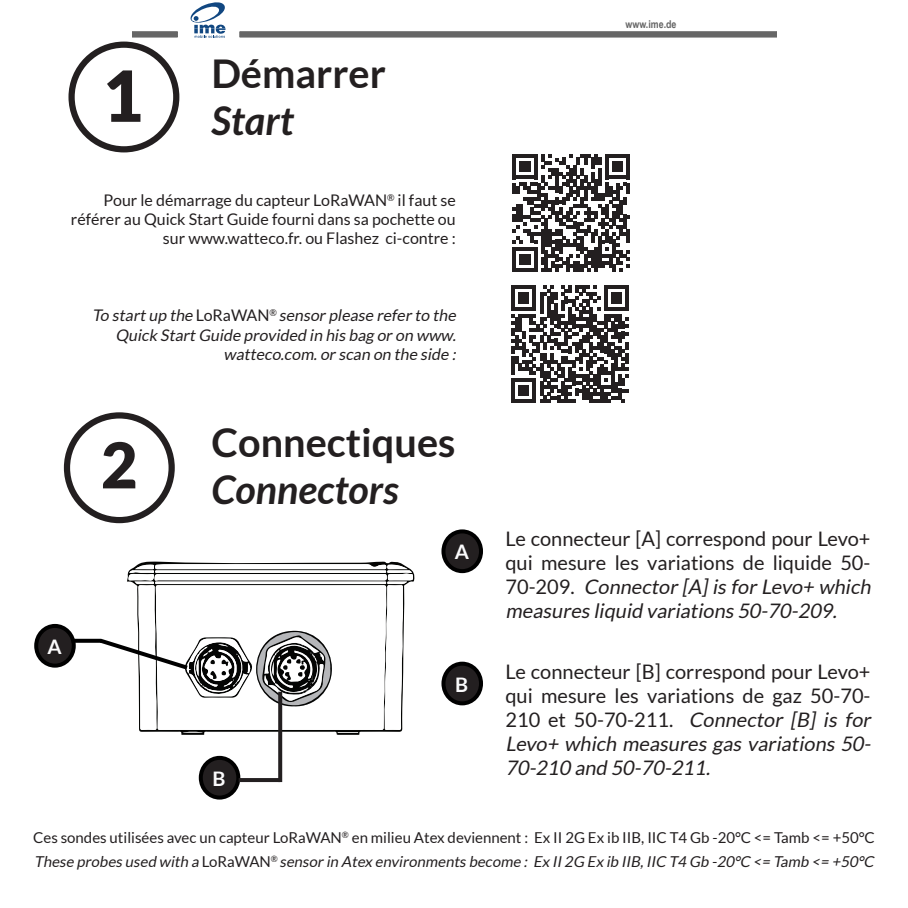
<style>
.page{position:relative;width:908px;height:908px;background:#fff}
.page>*{position:absolute;margin:0;border:0;box-sizing:border-box;transform-origin:0 0}
.t1{font:700 39.6px "Lato";color:#231f20}
.t2{font:italic 700 39.6px "Lato";color:#231f20}
.t3{font:20px/24px "Lato";color:#231f20}
.t4{font:700 20px "Lato";color:#fbfbfc}
.t5{font:16px/19.2px "Lato";color:#231f20;text-align:right}
.t6{font:italic 16px/19.2px "Lato";color:#231f20;text-align:right}
.t7{font:15.2px/24px "Lato";color:#231f20}
.t8{font:700 10.8px "Arial Narrow";color:#666}
.s1{font-style:normal}
.s2{font-style:italic}
</style>
<div class="page">
<div style="left:68px;top:42px;width:111px;height:110px;border:6px solid #231f20;border-radius:50%"></div>
<svg style="left:107px;top:70px;width:33px;height:52px"></svg>
<div style="left:64px;top:412px;width:111px;height:111px;border:6px solid #231f20;border-radius:50%"></div>
<svg style="left:103px;top:441px;width:32px;height:47px"></svg>
<div style="left:443px;top:663px;width:38px;height:40px;background:#231f20;border-radius:50%"></div>
<div style="left:441px;top:661px;width:42px;height:44px;border:4px solid #000;border-radius:50%"></div>
<div style="left:443px;top:531px;width:38px;height:40px;background:#231f20;border-radius:50%"></div>
<div style="left:441px;top:529px;width:42px;height:44px;border:4px solid #000;border-radius:50%"></div>
<svg style="left:141px;top:561px;width:274px;height:173px"></svg>
<div style="left:36px;top:625px;width:38px;height:40px;background:#231f20;border-radius:50%"></div>
<div style="left:34px;top:623px;width:42px;height:44px;border:4px solid #000;border-radius:50%"></div>
<div style="left:201px;top:757px;width:37px;height:40px;background:#231f20;border-radius:50%"></div>
<div style="left:199px;top:755px;width:41px;height:44px;border:4px solid #000;border-radius:50%"></div>
<svg style="left:95px;top:563px;width:318px;height:169px"></svg>
<svg style="left:72px;top:638px;width:29px;height:4px"></svg>
<svg style="left:238px;top:777px;width:40px;height:4px"></svg>
<svg style="left:278px;top:691px;width:4px;height:90px"></svg>
<svg style="left:511px;top:285px;width:117px;height:118px"></svg>
<svg style="left:512px;top:154px;width:117px;height:118px"></svg>
<svg style="left:239px;top:31px;width:537px;height:7px;background:#737373"></svg>
<svg style="left:132px;top:31px;width:46px;height:7px"></svg>
<svg style="left:190px;top:2px;width:35px;height:36px"></svg>
<h1 class="t1" style="left:211px;top:51px;width:176px">Démarrer</h1>
<h1 class="t2" style="left:211px;top:98px;width:84px">Start</h1>
<p class="t5" style="left:71px;top:190px;width:386px">Pour le démarrage du capteur LoRaWAN<sup>®</sup> il faut se référer au Quick Start Guide fourni dans sa pochette ou sur www.watteco.fr. ou Flashez ci-contre :</p>
<p class="t6" style="left:92px;top:306px;width:368px">To start up the <span class="s1">L o R a WA N</span> <sup>®</sup> sensor please refer to the<br>Quick Start Guide provided in his bag or on www. watteco.com.or scan on the side :</p>
<h1 class="t1" style="left:211px;top:420px;width:245px">Connectiques</h1>
<h1 class="t2" style="left:211px;top:467px;width:188px">Connectors</h1>
<p class="t4" style="left:454px;top:540px;width:16px">A</p>
<p class="t4" style="left:47px;top:635px;width:16px">A</p>
<p class="t4" style="left:212px;top:766px;width:15px">B</p>
<p class="t4" style="left:455px;top:672px;width:15px">B</p>
<p class="t8" style="left:625px;top:18px;width:52px">www.ime.de</p>
<p class="t3" style="left:505px;top:526px;width:370px">Le connecteur [A] correspond pour Levo+ qui mesure les variations de liquide 50- 7 0 - 2 0 9 . <span class="s2">Connector [A]is for Levo+ which measures liquid variations 50-70-209.</span></p>
<p class="t3" style="left:505px;top:659px;width:370px">Le connecteur [B] correspond pour Levo+ qui mesure les variations de gaz 50-70- 2 1 0 et 5 0 - 70 - 2 1 1 . <span class="s2">Connector [B] is for Levo+ which measures gas variations 50- 70-210 and 50-70-211.</span></p>
<p class="t7" style="left:33px;top:824px;width:844px">Ces sondes utilisées avec un capteur LoRaWAN<sup>®</sup> en milieu Atex deviennent : Ex II 2G Ex ib IIB, IIC T4 Gb -20°C &lt;= Tamb &lt;= +50°C<br><span class="s2">These probes used with a</span> L o R a WA N <sup>®</sup> <span class="s2">sensor in Atex environments become : Ex II2G Ex ib IIB,IIC T4 Gb -20°C &lt;= Tamb &lt;= +50°C</span></p>
</div>
